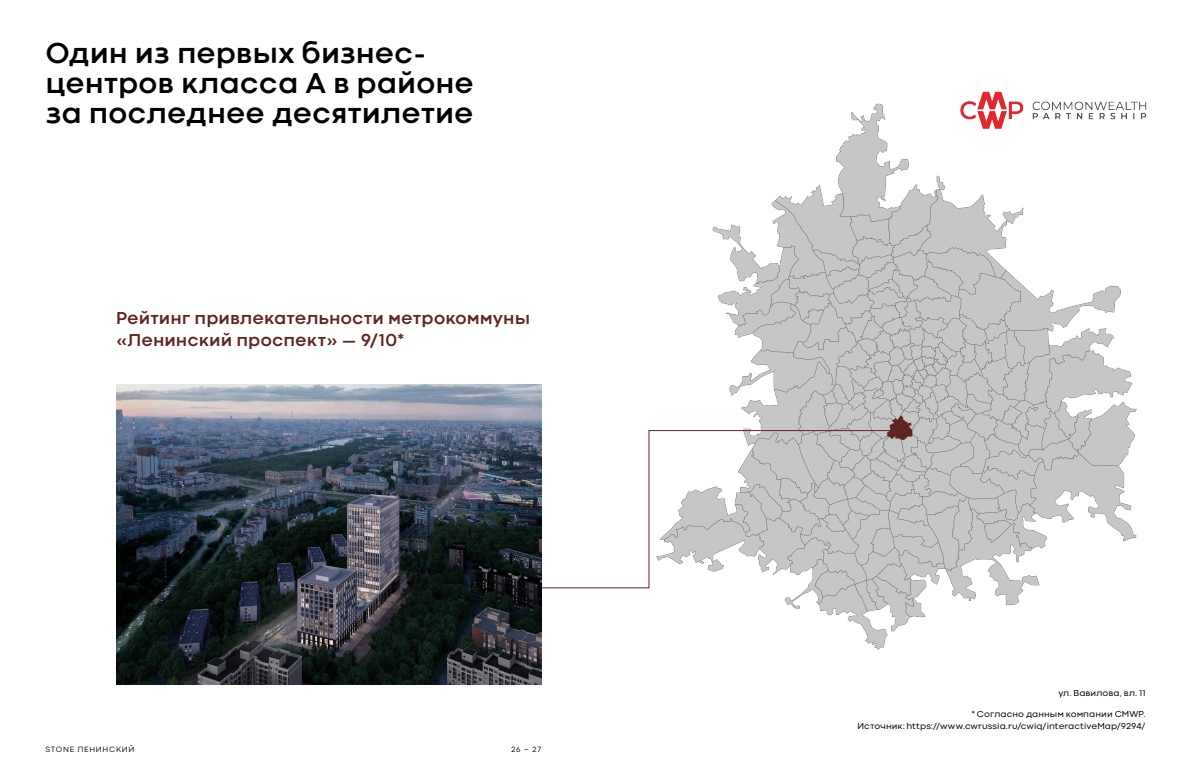
<style>
.page{position:relative;width:1191px;height:780px;background:#fff}
.page>*{position:absolute;margin:0;border:0;box-sizing:border-box;transform-origin:0 0}
.t1{font:700 30px/30px "Codec Cold";letter-spacing:-.01em;color:#000}
.t2{font:700 18px/22px "Codec Cold";letter-spacing:-.005em;color:#5f2520}
.t3{font:9px/12px "Codec Cold";letter-spacing:.005em;color:#000;text-align:right}
.t4{font:8px "Codec Cold News";letter-spacing:.085em;color:#000}
.s1{font-family:"Codec Cold"}
</style>
<div class="page">
<img style="left:980px;top:91px;width:167px;height:26px">
<img style="left:712px;top:100px;width:433px;height:550px">
<svg style="left:541px;top:429px;width:354px;height:160px"></svg>
<img style="left:116px;top:384px;width:425px;height:301px">
<h1 class="t1" style="left:45px;top:38px;width:430px">Один из первых бизнес&shy;центров класса А в районе за последнее десятилетие</h1>
<h2 class="t2" style="left:116px;top:307px;width:415px">Рейтинг привлекательности метрокоммуны «Ленинский проспект» — 9/10*</h2>
<p class="t4" style="left:45px;top:744px;width:91px">STONE ЛЕНИНСКИЙ</p>
<p class="t4" style="left:511px;top:744px;width:32px">26 <span class="s1">-</span> 27</p>
<p class="t3" style="left:1058px;top:687px;width:89px">ул. Вавилова, вл. 11</p>
<p class="t3" style="left:857px;top:707px;width:289px">* Согласно данным компании CMWP.<br>Источник: https://www.cwrussia.ru/cwiq/interactiveMap/9294/</p>
</div>
